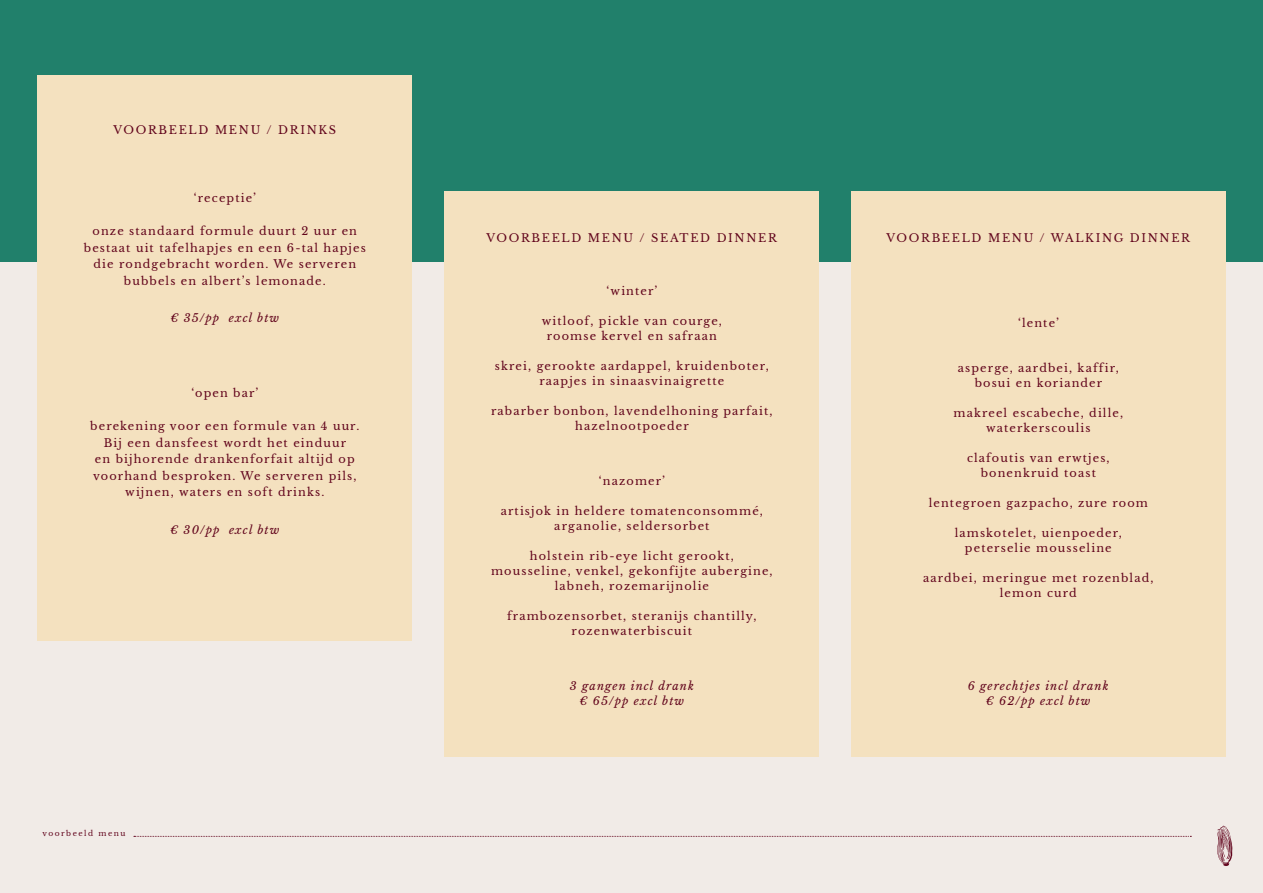
<style>
.page{position:relative;width:1263px;height:893px;background:#f1ebe7}
.page>*{position:absolute;margin:0;border:0;box-sizing:border-box;transform-origin:0 0}
.t1{font:11.25px/15px "Libre Baskerville";letter-spacing:.1em;color:#61031b;text-align:center}
.t2{font:italic 11.25px/15px "Libre Baskerville";letter-spacing:.1em;color:#61031b;text-align:center}
.t3{font:11.25px "Libre Baskerville";letter-spacing:.15em;color:#61031b}
.t4{font:7.5px "Libre Baskerville";letter-spacing:.2em;color:#61031b}
</style>
<div class="page">
<svg style="left:134px;top:836px;width:1057px;height:1px"></svg>
<div style="left:0;top:0;width:1263px;height:261px;background:#21806b"></div>
<div style="left:38px;top:75px;width:374px;height:566px;background:#f4e1bf"></div>
<div style="left:445px;top:191px;width:374px;height:566px;background:#f4e1bf"></div>
<div style="left:851px;top:191px;width:374px;height:566px;background:#f4e1bf"></div>
<svg style="left:1217px;top:826px;width:15px;height:40px"></svg>
<p class="t3" style="left:113px;top:123px;width:224px">VOORBEELD MENU / DRINKS</p>
<p class="t1" style="left:194px;top:191px;width:64px">‘receptie’</p>
<p class="t1" style="left:84px;top:223px;width:283px;line-height:16.5px">onze standaard formule duurt 2 uur en bestaat uit tafelhapjes en een 6-tal hapjes die rondgebracht worden. We serveren bubbels en albert’s lemonade.</p>
<p class="t2" style="left:170px;top:311px;width:110px">€ 35/pp excl btw</p>
<p class="t1" style="left:191px;top:386px;width:69px">‘open bar’</p>
<p class="t1" style="left:90px;top:418px;width:271px;line-height:16.5px">berekening voor een formule van 4 uur.<br>Bij een dansfeest wordt het einduur<br>en bijhorende drankenforfait altijd op voorhand besproken. We serveren pils, wijnen, waters en soft drinks.</p>
<p class="t2" style="left:170px;top:523px;width:111px">€ 30/pp excl btw</p>
<p class="t4" style="left:43px;top:829px;width:84px">voorbeeld menu</p>
<p class="t3" style="left:486px;top:231px;width:292px">VOORBEELD MENU / SEATED DINNER</p>
<p class="t3" style="left:886px;top:231px;width:305px">VOORBEELD MENU / WALKING DINNER</p>
<p class="t1" style="left:607px;top:284px;width:52px">‘winter’</p>
<p class="t1" style="left:542px;top:314px;width:182px">witloof, pickle van courge, roomse kervel en safraan</p>
<p class="t1" style="left:495px;top:359px;width:275px">skrei, gerookte aardappel, kruidenboter, raapjes in sinaasvinaigrette</p>
<p class="t1" style="left:491px;top:404px;width:283px">rabarber bonbon, lavendelhoning parfait, hazelnootpoeder</p>
<p class="t1" style="left:599px;top:473px;width:68px">‘nazomer’</p>
<p class="t1" style="left:501px;top:503px;width:264px">artisjok in heldere tomatenconsommé, arganolie, seldersorbet</p>
<p class="t1" style="left:491px;top:548px;width:283px">holstein rib-eye licht gerookt, mousseline, venkel, gekonfijte aubergine, labneh, rozemarijnolie</p>
<p class="t1" style="left:507px;top:608px;width:251px">frambozensorbet, steranijs chantilly, rozenwaterbiscuit</p>
<p class="t1" style="left:1018px;top:316px;width:42px">‘lente’</p>
<p class="t1" style="left:958px;top:361px;width:162px">asperge, aardbei, kaffir, bosui en koriander</p>
<p class="t1" style="left:953px;top:406px;width:171px">makreel escabeche, dille, waterkerscoulis</p>
<p class="t1" style="left:967px;top:451px;width:144px">clafoutis van erwtjes, bonenkruid toast</p>
<p class="t1" style="left:929px;top:496px;width:221px">lentegroen gazpacho, zure room</p>
<p class="t1" style="left:955px;top:526px;width:169px">lamskotelet, uienpoeder, peterselie mousseline</p>
<p class="t1" style="left:923px;top:571px;width:232px">aardbei, meringue met rozenblad, lemon curd</p>
<p class="t2" style="left:570px;top:679px;width:126px">3 gangen incl drank € 65/pp excl btw</p>
<p class="t2" style="left:968px;top:679px;width:142px">6 gerechtjes incl drank € 62/pp excl btw</p>
</div>
